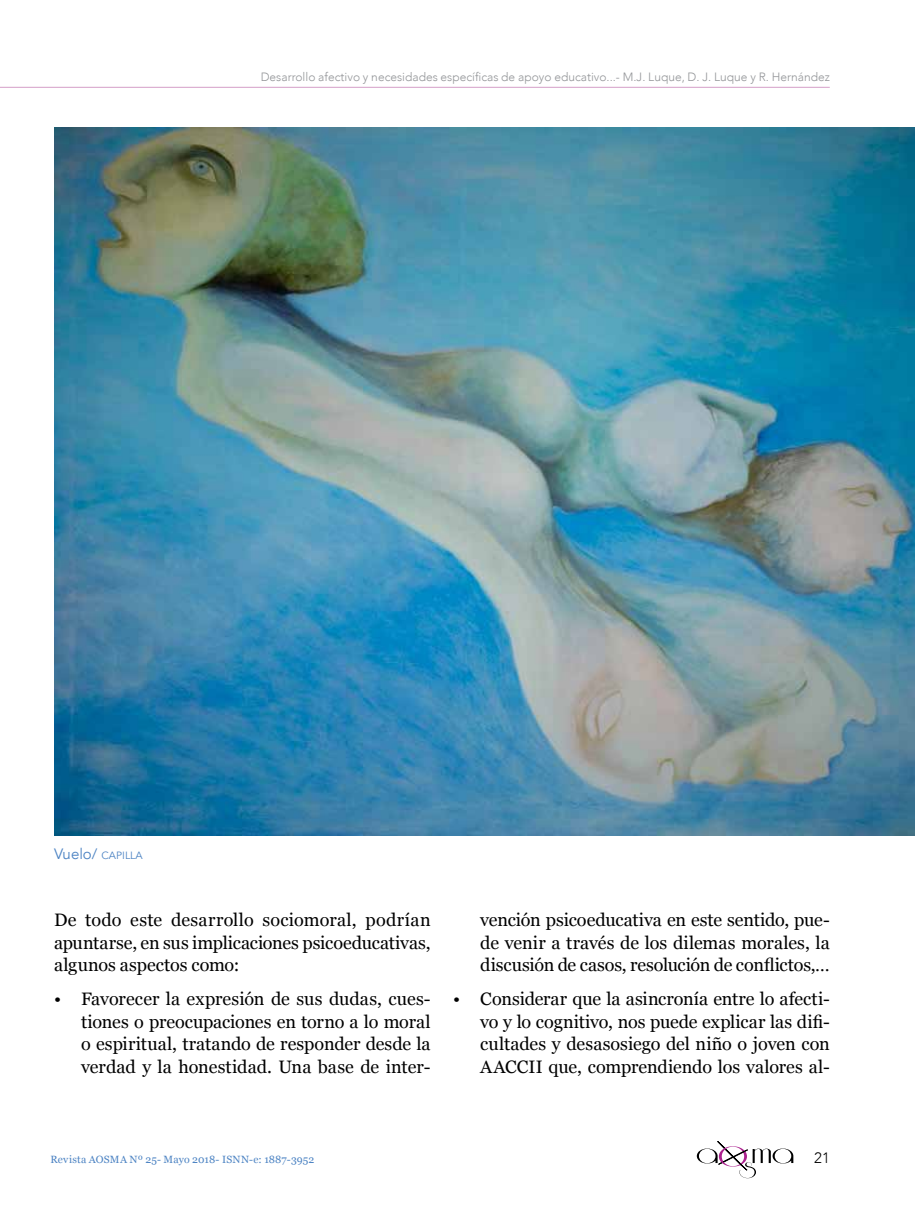
<style>
.page{position:relative;width:915px;height:1212px;background:#fff}
.page>*{position:absolute;margin:0;border:0;box-sizing:border-box;transform-origin:0 0}
.t1{font:18px/22.5px "Georgia";letter-spacing:-.005em;color:#000;text-align:justify}
.t2{font:300 15px "Avenir";color:#000}
.t3{font:300 12px "Avenir";color:#939598}
.t4{font:10.5px "Georgia";letter-spacing:.01em;color:#4c83c3}
.t5{font:10.5px "Avenir";color:#4c83c3}
.s1{font-size:15px}
</style>
<div class="page">
<svg style="left:696px;top:1141px;width:97px;height:37px"></svg>
<hr style="left:0;top:85px;width:829px;height:3px;background:#000;opacity:.75">
<img style="left:54px;top:128px;width:860px;height:707px">
<p class="t3" style="left:261px;top:70px;width:570px">Desarrollo afectivo y necesidades específicas de apoyo educativo...- M.J. Luque, D. J. Luque y R. Hernández</p>
<p class="t5" style="left:54px;top:849px;width:90px"><span class="s1">Vuelo/</span> CAPILLA</p>
<p class="t1" style="left:54px;top:908px;width:378px">De todo este desarrollo sociomoral, podrían apuntarse, en sus implicaciones psicoeducativas, algunos aspectos como:</p>
<p class="t1" style="left:81px;top:987px;width:351px;text-indent:-27px">• Favorecer la expresión de sus dudas, cues&shy;tiones o preocupaciones en torno a lo moral o espiritual, tratando de responder desde la verdad y la honestidad. Una base de inter-</p>
<p class="t1" style="left:480px;top:908px;width:351px">vención psicoeducativa en este sentido, pue&shy;de venir a través de los dilemas morales, la discusión de casos, resolución de conflictos,…</p>
<p class="t1" style="left:480px;top:987px;width:351px;text-indent:-27px">• Considerar que la asincronía entre lo afecti&shy;vo y lo cognitivo, nos puede explicar las difi&shy;cultades y desasosiego del niño o joven con AACCII que, comprendiendo los valores al-</p>
<p class="t4" style="left:50px;top:1152px;width:265px">Revista AOSMA Nº 25- Mayo 2018- ISNN-e: 1887-3952</p>
<p class="t2" style="left:814px;top:1149px;width:17px">21</p>
</div>
